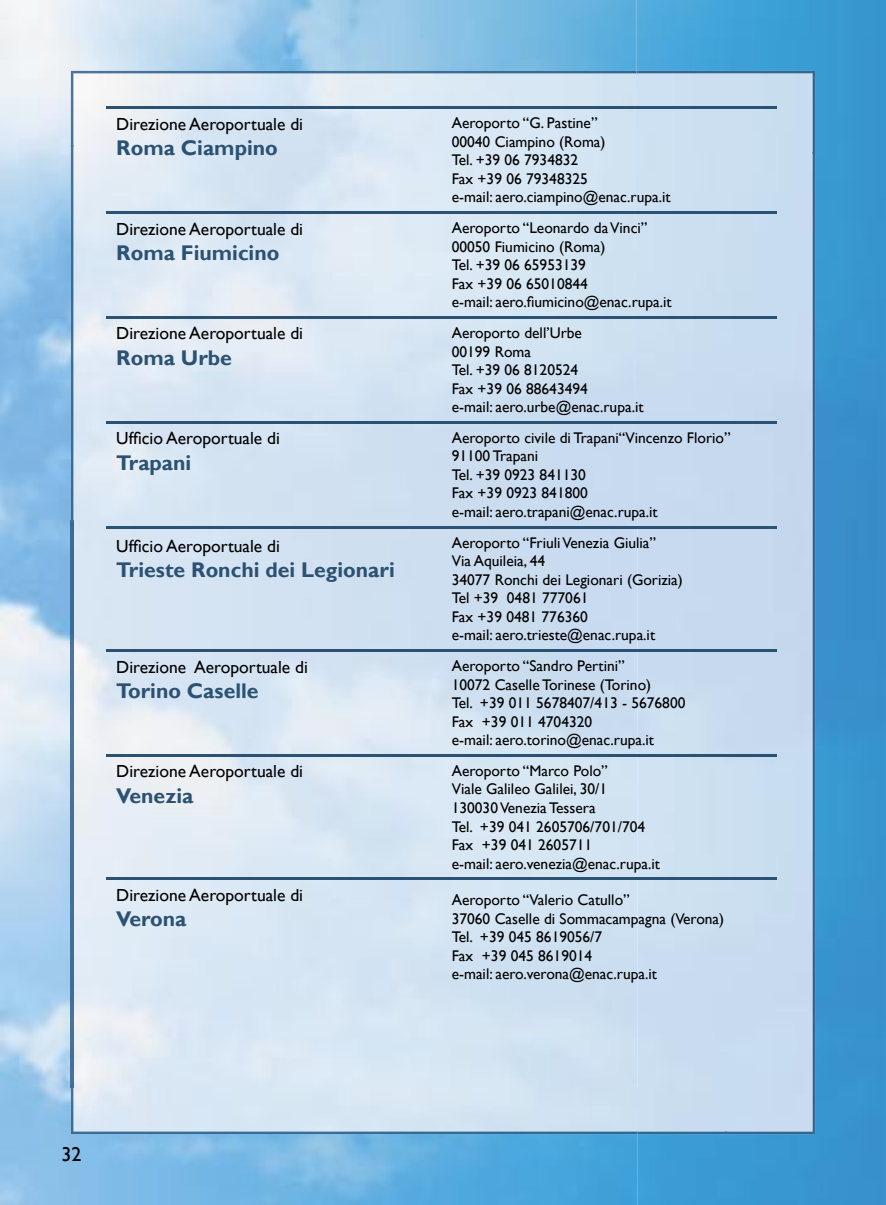
<style>
.page{position:relative;width:886px;height:1205px;background:#fff}
.page>*{position:absolute;margin:0;border:0;box-sizing:border-box;transform-origin:0 0}
.t1{font:700 21.25px "Gill Sans";color:#2c5273}
.t2{font:20px "Gill Sans";color:#000}
.t3{font:17.5px "Gill Sans";color:#000}
.t4{font:15.5px/18.5px "Gill Sans";color:#000}
</style>
<div class="page">
<img style="left:0;top:0;width:636px;height:521px">
<img style="left:636px;top:0;width:250px;height:1205px">
<img style="left:0;top:521px;width:73px;height:566px">
<img style="left:0;top:1087px;width:638px;height:118px">
<img style="left:152px;top:147px;width:484px;height:374px">
<div style="left:636px;top:153px;width:89px;height:898px;background:#caddf0"></div>
<img style="left:73px;top:521px;width:565px;height:566px">
<img style="left:71px;top:71px;width:565px;height:76px">
<img style="left:71px;top:145px;width:81px;height:376px">
<div style="left:636px;top:71px;width:179px;height:82px;background:#ccdff0"></div>
<div style="left:725px;top:152px;width:90px;height:982px;background:#c7daf0"></div>
<div style="left:636px;top:1051px;width:90px;height:83px;background:#caddf0"></div>
<img style="left:71px;top:1087px;width:567px;height:47px">
<hr style="left:106px;top:106px;width:336px;height:3px;background:#2c5273">
<hr style="left:442px;top:106px;width:335px;height:3px;background:#2c5273">
<hr style="left:106px;top:211px;width:336px;height:3px;background:#2c5273">
<hr style="left:442px;top:211px;width:335px;height:3px;background:#2c5273">
<hr style="left:106px;top:316px;width:336px;height:2px;background:#2c5273">
<hr style="left:442px;top:316px;width:335px;height:2px;background:#2c5273">
<hr style="left:106px;top:421px;width:336px;height:2px;background:#2c5273">
<hr style="left:442px;top:421px;width:335px;height:2px;background:#2c5273">
<hr style="left:106px;top:526px;width:336px;height:2px;background:#2c5273">
<hr style="left:442px;top:526px;width:335px;height:2px;background:#2c5273">
<hr style="left:106px;top:649px;width:336px;height:3px;background:#2c5273">
<hr style="left:442px;top:649px;width:335px;height:3px;background:#2c5273">
<hr style="left:106px;top:754px;width:336px;height:2px;background:#2c5273">
<hr style="left:442px;top:754px;width:335px;height:2px;background:#2c5273">
<hr style="left:106px;top:877px;width:336px;height:3px;background:#2c5273">
<hr style="left:442px;top:877px;width:335px;height:3px;background:#2c5273">
<p class="t3" style="left:116px;top:114px;width:188px">Direzione Aeroportuale di</p>
<h1 class="t1" style="left:116px;top:135px;width:163px">Roma Ciampino</h1>
<p class="t4" style="left:452px;top:114px;width:220px">Aeroporto “G. Pastine”<br>00040 Ciampino (Roma)<br>Tel. +39 06 7934832<br>Fax +39 06 79348325<br>e-mail: aero.ciampino@enac.rupa.it</p>
<p class="t3" style="left:116px;top:218px;width:188px">Direzione Aeroportuale di</p>
<h1 class="t1" style="left:116px;top:240px;width:165px">Roma Fiumicino</h1>
<p class="t4" style="left:452px;top:219px;width:222px">Aeroporto “Leonardo da Vinci”<br>00050 Fiumicino (Roma)<br>Tel. +39 06 65953139<br>Fax +39 06 65010844<br>e-mail: aero.fiumicino@enac.rupa.it</p>
<p class="t3" style="left:116px;top:323px;width:188px">Direzione Aeroportuale di</p>
<h1 class="t1" style="left:116px;top:345px;width:117px">Roma Urbe</h1>
<p class="t4" style="left:452px;top:324px;width:193px">Aeroporto dell’Urbe<br>00199 Roma<br>Tel. +39 06 8120524<br>Fax +39 06 88643494<br>e-mail: aero.urbe@enac.rupa.it</p>
<p class="t3" style="left:116px;top:428px;width:165px">Ufficio Aeroportuale di</p>
<h1 class="t1" style="left:116px;top:450px;width:77px">Trapani</h1>
<p class="t4" style="left:452px;top:429px;width:280px">Aeroporto civile di Trapani“Vincenzo Florio”<br>91100 Trapani<br>Tel. +39 0923 841130<br>Fax +39 0923 841800<br>e-mail: aero.trapani@enac.rupa.it</p>
<p class="t3" style="left:116px;top:536px;width:165px">Ufficio Aeroportuale di</p>
<h1 class="t1" style="left:116px;top:557px;width:280px">Trieste Ronchi dei Legionari</h1>
<p class="t4" style="left:452px;top:533px;width:233px">Aeroporto “Friuli Venezia Giulia”<br>Via Aquileia, 44<br>34077 Ronchi dei Legionari (Gorizia)<br>Tel +39 0481 777061<br>Fax +39 0481 776360<br>e-mail: aero.trieste@enac.rupa.it</p>
<p class="t3" style="left:116px;top:656px;width:193px">Direzione Aeroportuale di</p>
<h1 class="t1" style="left:116px;top:678px;width:144px">Torino Caselle</h1>
<p class="t4" style="left:452px;top:657px;width:235px">Aeroporto “Sandro Pertini”<br>10072 Caselle Torinese (Torino)<br>Tel. +39 011 5678407/413 - 5676800<br>Fax +39 011 4704320<br>e-mail: aero.torino@enac.rupa.it</p>
<p class="t3" style="left:116px;top:761px;width:188px">Direzione Aeroportuale di</p>
<h1 class="t1" style="left:116px;top:783px;width:79px">Venezia</h1>
<p class="t4" style="left:452px;top:762px;width:210px">Aeroporto “Marco Polo”<br>Viale Galileo Galilei, 30/1<br>130030 Venezia Tessera<br>Tel. +39 041 2605706/701/704<br>Fax +39 041 2605711<br>e-mail: aero.venezia@enac.rupa.it</p>
<p class="t3" style="left:116px;top:884px;width:188px">Direzione Aeroportuale di</p>
<h1 class="t1" style="left:116px;top:906px;width:72px">Verona</h1>
<p class="t4" style="left:452px;top:891px;width:274px">Aeroporto “Valerio Catullo”<br>37060 Caselle di Sommacampagna (Verona)<br>Tel. +39 045 8619056/7<br>Fax +39 045 8619014<br>e-mail: aero.verona@enac.rupa.it</p>
<p class="t2" style="left:61px;top:1143px;width:22px">32</p>
</div>
